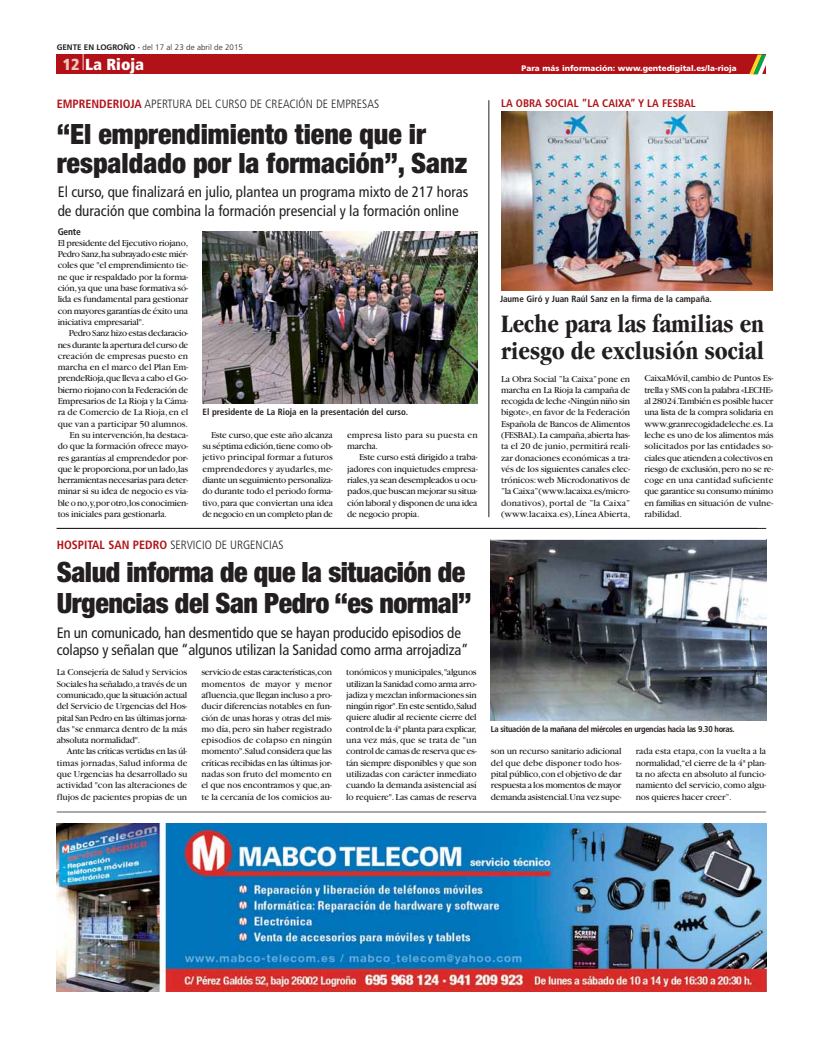
<style>
.page{position:relative;width:823px;height:1049px;background:#fff}
.page>*{position:absolute;margin:0;border:0;box-sizing:border-box;transform-origin:0 0}
.t1{font:900 condensed 28px/29px "Helvetica Neue";letter-spacing:-.015em;color:#231f20}
.t2{font:700 condensed 26px/27px "Garamond";color:#231f20}
.t3{font:900 condensed 16px "Frutiger";color:#fff}
.t4{font:condensed 15px/19px "Frutiger";letter-spacing:-.01em;color:#231f20}
.t5{font:300 condensed 12px "Frutiger";color:#231f20}
.t6{font:700 condensed 11px "Frutiger";color:#b21117}
.t7{font:9.5px/11.3px "Garamond";letter-spacing:-.02em;color:#231f20;text-align:justify}
.t8{font:9.5px "Garamond";letter-spacing:.005em;color:#231f20}
.t9{font:9.5px/11.3px "Garamond";letter-spacing:.015em;color:#231f20}
.t10{font:9.5px "Garamond";color:#231f20}
.t11{font:9.5px "Garamond";letter-spacing:.01em;color:#231f20}
.t12{font:700 condensed 9.5px "Frutiger";letter-spacing:-.02em;color:#231f20}
.t13{font:700 condensed 9px "Frutiger";color:#231f20}
.t14{font:700 condensed 8.5px "Frutiger";letter-spacing:-.035em;color:#231f20}
.t15{font:900 8px "Frutiger";color:#fff}
.t16{font:300 8px "Frutiger";color:#231f20}
.s1{font-weight:700}
.s2{color:#efc6b6}
.s3{font-weight:700;color:#b21117}
</style>
<div class="page">
<hr style="left:57px;top:528px;width:708px;height:1px;background:#231f20">
<hr style="left:488px;top:100px;width:1px;height:417px;background:#231f20">
<img style="left:204px;top:233px;width:271px;height:169px">
<img style="left:57px;top:823px;width:708px;height:169px">
<hr style="left:57px;top:811px;width:708px;height:2px;background:#a7a9ac">
<img style="left:503px;top:113px;width:268px;height:176px">
<div style="left:501px;top:111px;width:272px;height:180px;border:1px solid #fff"></div>
<div style="left:57px;top:55px;width:708px;height:19px;background:#b21117"></div>
<svg style="left:749px;top:55px;width:16px;height:19px"></svg>
<img style="left:490px;top:540px;width:275px;height:181px">
<p class="t16" style="left:57px;top:44px;width:188px"><span class="s1">GENTE EN LOGROÑO ·</span> del 17 al 23 de abril de 2015</p>
<h3 class="t3" style="left:63px;top:58px;width:83px"><span class="s2">12</span><sup>|</sup>La Rioja</h3>
<p class="t15" style="left:521px;top:65px;width:217px">Para más información: www.gentedigital.es/la-rioja</p>
<p class="t5" style="left:57px;top:99px;width:324px"><span class="s3">EMPRENDERIOJA</span> APERTURA DEL CURSO DE CREACIÓN DE EMPRESAS</p>
<h1 class="t1" style="left:57px;top:121px;width:411px">“El emprendimiento tiene que ir respaldado por la formación”, Sanz</h1>
<h3 class="t4" style="left:58px;top:184px;width:412px">El curso, que finalizará en julio, plantea un programa mixto de 217 horas de duración que combina la formación presencial y la formación online</h3>
<p class="t12" style="left:58px;top:227px;width:25px">Gente</p>
<p class="t7" style="left:58px;top:238px;width:132px">El presidente del Ejecutivo riojano, Pedro Sanz,ha subrayado este miér&shy;coles que "el emprendimiento tie&shy;ne que ir respaldado por la forma&shy;ción,ya que una base formativa só&shy;lida es fundamental para gestionar con mayores garantías de éxito una iniciativa empresarial".</p>
<p class="t7" style="left:69px;top:328px;width:121px">Pedro Sanz hizo estas declaracio-</p>
<p class="t7" style="left:58px;top:340px;width:132px">nes durante la apertura del curso de</p>
<p class="t11" style="left:58px;top:352px;width:132px">creación de empresas puesto en</p>
<p class="t8" style="left:58px;top:364px;width:132px">marcha en el marco del Plan Em-</p>
<p class="t7" style="left:58px;top:374px;width:132px">prendeRioja,que lleva a cabo el Go-</p>
<p class="t7" style="left:58px;top:385px;width:132px">bierno riojano con la Federación de</p>
<p class="t7" style="left:58px;top:396px;width:132px">Empresarios de La Rioja y la Cáma-</p>
<p class="t8" style="left:58px;top:409px;width:132px">ra de Comercio de La Rioja,en el</p>
<p class="t10" style="left:58px;top:420px;width:132px">que van a participar 50 alumnos.</p>
<p class="t7" style="left:70px;top:430px;width:120px">En su intervención,ha destaca-</p>
<p class="t7" style="left:58px;top:441px;width:132px">do que la formación ofrece mayo-</p>
<p class="t7" style="left:58px;top:453px;width:132px">res garantías al emprendedor por-</p>
<p class="t7" style="left:58px;top:464px;width:132px">que le proporciona,por un lado,las</p>
<p class="t7" style="left:58px;top:475px;width:132px">herramientas necesarias para deter-</p>
<p class="t7" style="left:58px;top:487px;width:132px">minar si su idea de negocio es via-</p>
<p class="t7" style="left:58px;top:498px;width:132px">ble o no,y,por otro,los conocimien-</p>
<p class="t7" style="left:58px;top:509px;width:111px">tos iniciales para gestionarla.</p>
<p class="t13" style="left:202px;top:409px;width:207px">El presidente de La Rioja en la presentación del curso.</p>
<p class="t7" style="left:202px;top:430px;width:132px;text-indent:9px">Este curso,que este año alcanza su séptima edición,tiene como ob&shy;jetivo principal formar a futuros emprendedores y ayudarles,me&shy;diante un seguimiento personaliza&shy;do durante todo el periodo forma&shy;tivo,para que conviertan una idea de negocio en un completo plan de</p>
<p class="t9" style="left:347px;top:430px;width:132px">empresa listo para su puesta en marcha.</p>
<p class="t7" style="left:347px;top:453px;width:132px;text-indent:12px">Este curso está dirigido a traba&shy;jadores con inquietudes empresa&shy;riales,ya sean desempleados u ocu&shy;pados,que buscan mejorar su situa&shy;ción laboral y disponen de una idea de negocio propia.</p>
<p class="t5" style="left:57px;top:540px;width:228px"><span class="s3">HOSPITAL SAN PEDRO</span> SERVICIO DE URGENCIAS</p>
<h1 class="t1" style="left:57px;top:559px;width:416px;line-height:31px">Salud informa de que la situación de<br>Urgencias del San Pedro “es normal”</h1>
<h3 class="t4" style="left:57px;top:626px;width:413px;line-height:17px">En un comunicado, han desmentido que se hayan producido episodios de colapso y señalan que “algunos utilizan la Sanidad como arma arrojadiza”</h3>
<p class="t7" style="left:57px;top:667px;width:132px">La Consejería de Salud y Servicios Sociales ha señalado,a través de un comunicado,que la situación actual del Servicio de Urgencias del Hos&shy;pital San Pedro en las últimas jorna&shy;das "se enmarca dentro de la más absoluta normalidad".</p>
<p class="t7" style="left:57px;top:747px;width:132px;text-indent:10px">Ante las críticas vertidas en las úl&shy;timas jornadas,Salud informa de que Urgencias ha desarrollado su actividad "con las alteraciones de flujos de pacientes propias de un</p>
<p class="t7" style="left:201px;top:667px;width:132px">servicio de estas características,con momentos de mayor y menor afluencia,que llegan incluso a pro&shy;ducir diferencias notables en fun&shy;ción de unas horas y otras del mis&shy;mo día,pero sin haber registrado episodios de colapso en ningún momento".Salud considera que las críticas recibidas en las últimas jor&shy;nadas son fruto del momento en el que nos encontramos y que,an&shy;te la cercanía de los comicios au-</p>
<p class="t7" style="left:346px;top:667px;width:132px">tonómicos y municipales,"algunos utilizan la Sanidad como arma arro&shy;jadiza y mezclan informaciones sin ningún rigor".En este sentido,Salud quiere aludir al reciente cierre del control de la 4ª planta para explicar, una vez más, que se trata de "un control de camas de reserva que es&shy;tán siempre disponibles y que son utilizadas con carácter inmediato cuando la demanda asistencial así lo requiere".Las camas de reserva</p>
<p class="t6" style="left:501px;top:99px;width:196px">LA OBRA SOCIAL ”LA CAIXA” Y LA FESBAL</p>
<p class="t13" style="left:500px;top:296px;width:213px">Jaume Giró y Juan Raúl Sanz en la firma de la campaña.</p>
<h2 class="t2" style="left:501px;top:312px;width:264px">Leche para las familias en riesgo de exclusión social</h2>
<p class="t7" style="left:501px;top:374px;width:131px">La Obra Social ”la Caixa”pone en marcha en La Rioja la campaña de recogida de leche «Ningún niño sin bigote»,en favor de la Federación Española de Bancos de Alimentos (FESBAL).La campaña,abierta has&shy;ta el 20 de junio,permitirá reali&shy;zar donaciones económicas a tra&shy;vés de los siguientes canales elec&shy;trónicos:web Microdonativos de ”la Caixa”(www.lacaixa.es/micro&shy;donativos), portal de ”la Caixa” (www.lacaixa.es),Línea Abierta,</p>
<p class="t7" style="left:644px;top:374px;width:130px">CaixaMóvil,cambio de Puntos Es&shy;trella y SMS con la palabra «LECHE» al 28024.También es posible hacer una lista de la compra solidaria en www.granrecogidadeleche.es.La leche es uno de los alimentos más solicitados por las entidades so&shy;ciales que atienden a colectivos en riesgo de exclusión,pero no se re&shy;coge en una cantidad suficiente que garantice su consumo mínimo en familias en situación de vulne&shy;rabilidad.</p>
<p class="t14" style="left:490px;top:725px;width:245px">La situación de la mañana del miércoles en urgencias hacia las 9.30 horas.</p>
<p class="t7" style="left:490px;top:746px;width:132px">son un recurso sanitario adicional del que debe disponer todo hos&shy;pital público,con el objetivo de dar respuesta a los momentos de mayor demanda asistencial.Una vez supe-</p>
<p class="t7" style="left:635px;top:746px;width:132px">rada esta etapa,con la vuelta a la normalidad,“el cierre de la 4ª plan&shy;ta no afecta en absoluto al funcio&shy;namiento del servicio,como algu&shy;nos quieres hacer creer”.</p>
</div>
